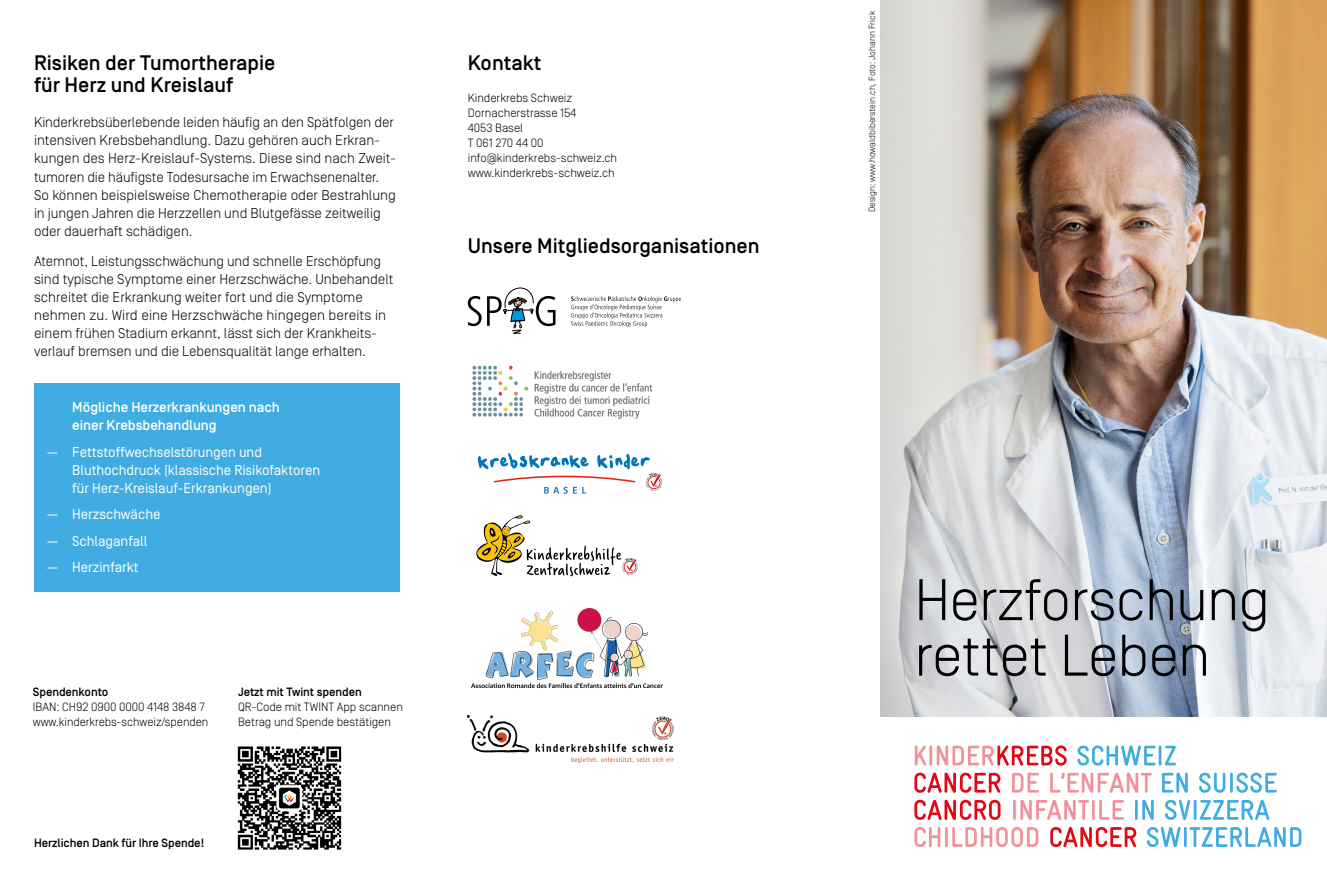
<style>
.page{position:relative;width:1327px;height:893px;background:#fff}
.page>*{position:absolute;margin:0;border:0;box-sizing:border-box;transform-origin:0 0}
.t1{font:300 58.5px/55.5px "Simplon BP";letter-spacing:-.015em;color:#000}
.t2{font:500 21px/22.5px "Simplon BP";color:#000}
.t3{font:300 14.25px/18px "Simplon BP";letter-spacing:-.005em;color:#000}
.t4{font:14.25px/18px "Simplon BP Regular";letter-spacing:-.005em;color:#fff}
.t5{font:500 14.25px/18px "Simplon BP";letter-spacing:-.005em;color:#fff}
.t6{font:300 12px/15px "Simplon BP";letter-spacing:-.005em;color:#000}
.t7{font:500 12px "Simplon BP";letter-spacing:-.005em;color:#000}
.t8{font:300 9px "Simplon BP";letter-spacing:-.005em;color:#000}
</style>
<div class="page">
<img style="left:880px;top:0;width:447px;height:716px">
<svg style="left:915px;top:745px;width:11px;height:21px"></svg>
<hr style="left:929px;top:745px;width:3px;height:21px;background:#f1919a">
<svg style="left:936px;top:745px;width:130px;height:21px"></svg>
<svg style="left:1077px;top:745px;width:78px;height:21px"></svg>
<hr style="left:1158px;top:745px;width:3px;height:21px;background:#41ace2">
<svg style="left:1164px;top:746px;width:12px;height:19px"></svg>
<svg style="left:914px;top:773px;width:86px;height:20px"></svg>
<svg style="left:1012px;top:773px;width:27px;height:20px"></svg>
<svg style="left:1050px;top:773px;width:101px;height:20px"></svg>
<svg style="left:1162px;top:773px;width:26px;height:20px"></svg>
<svg style="left:1199px;top:773px;width:26px;height:20px"></svg>
<hr style="left:1230px;top:773px;width:2px;height:20px;background:#41ace2">
<svg style="left:1236px;top:773px;width:40px;height:20px"></svg>
<svg style="left:914px;top:800px;width:86px;height:20px"></svg>
<hr style="left:1013px;top:800px;width:3px;height:20px;background:#f1919a">
<svg style="left:1020px;top:800px;width:69px;height:20px"></svg>
<hr style="left:1092px;top:800px;width:2px;height:20px;background:#f1919a">
<svg style="left:1099px;top:800px;width:25px;height:20px"></svg>
<hr style="left:1135px;top:800px;width:2px;height:20px;background:#41ace2">
<svg style="left:1142px;top:800px;width:11px;height:20px"></svg>
<svg style="left:1165px;top:800px;width:25px;height:20px"></svg>
<hr style="left:1193px;top:800px;width:3px;height:20px;background:#41ace2">
<svg style="left:1200px;top:800px;width:69px;height:20px"></svg>
<svg style="left:914px;top:827px;width:26px;height:20px"></svg>
<hr style="left:945px;top:827px;width:2px;height:20px;background:#f1919a">
<svg style="left:952px;top:827px;width:86px;height:20px"></svg>
<svg style="left:1050px;top:827px;width:86px;height:20px"></svg>
<svg style="left:1147px;top:827px;width:33px;height:20px"></svg>
<hr style="left:1184px;top:827px;width:2px;height:20px;background:#41ace2">
<svg style="left:1189px;top:827px;width:112px;height:20px"></svg>
<div style="left:34px;top:384px;width:366px;height:208px;background:#41ace2"></div>
<img style="left:237px;top:746px;width:105px;height:104px">
<img style="left:468px;top:715px;width:206px;height:47px">
<svg style="left:468px;top:288px;width:87px;height:46px"></svg>
<svg style="left:571px;top:296px;width:110px;height:31px"></svg>
<img style="left:472px;top:365px;width:181px;height:54px">
<img style="left:472px;top:609px;width:190px;height:79px">
<svg style="left:478px;top:453px;width:184px;height:41px"></svg>
<svg style="left:476px;top:515px;width:162px;height:61px"></svg>
<h2 class="t2" style="left:34px;top:52px;width:243px">Risiken der Tumortherapie für Herz und Kreislauf</h2>
<p class="t3" style="left:34px;top:113px;width:363px">Kinderkrebsüberlebende leiden häufig an den Spätfolgen der intensiven Krebsbehandlung. Dazu gehören auch Erkran&shy;kungen des Herz-Kreislauf-Systems. Diese sind nach Zweit&shy;tumoren die häufigste Todesursache im Erwachsenenalter.<br>So können beispielsweise Chemotherapie oder Bestrahlung in jungen Jahren die Herzzellen und Blutgefässe zeitweilig oder dauerhaft schädigen.</p>
<p class="t3" style="left:34px;top:252px;width:361px">Atemnot, Leistungsschwächung und schnelle Erschöpfung sind typische Symptome einer Herzschwäche. Unbehandelt schreitet die Erkrankung weiter fort und die Symptome nehmen zu. Wird eine Herzschwäche hingegen bereits in einem frühen Stadium erkannt, lässt sich der Krankheits&shy;verlauf bremsen und die Lebensqualität lange erhalten.</p>
<p class="t5" style="left:72px;top:399px;width:209px">Mögliche Herzerkrankungen nach einer Krebsbehandlung</p>
<p class="t4" style="left:72px;top:443px;width:249px;text-indent:-26px">— Fettstoffwechselstörungen und<br>Bluthochdruck (klassische Risikofaktoren für Herz-Kreislauf-Erkrankungen)</p>
<p class="t4" style="left:47px;top:505px;width:115px">— Herzschwäche</p>
<p class="t4" style="left:47px;top:532px;width:102px">— Schlaganfall</p>
<p class="t4" style="left:47px;top:558px;width:93px">— Herzinfarkt</p>
<p class="t7" style="left:33px;top:685px;width:77px">Spendenkonto</p>
<p class="t6" style="left:33px;top:700px;width:177px">IBAN: CH92 0900 0000 4148 3848 7 www.kinderkrebs-schweiz/spenden</p>
<p class="t7" style="left:238px;top:685px;width:125px">Jetzt mit Twint spenden</p>
<p class="t6" style="left:238px;top:700px;width:166px">QR-Code mit TWINT App scannen<br>Betrag und Spende bestätigen</p>
<p class="t7" style="left:34px;top:836px;width:172px">Herzlichen Dank für Ihre Spende!</p>
<h2 class="t2" style="left:468px;top:52px;width:75px">Kontakt</h2>
<p class="t6" style="left:468px;top:90px;width:151px">Kinderkrebs Schweiz<br>Dornacherstrasse 154<br>4053 Basel<br>T 061 270 44 00 info@kinderkrebs-schweiz.ch www.kinderkrebs-schweiz.ch</p>
<h2 class="t2" style="left:468px;top:235px;width:293px">Unsere Mitgliedsorganisationen</h2>
<p class="t8" style="left:866px;top:212px;width:203px;rotate:-90deg">Design: www.howaldbiberstein.ch, Foto: Johann Frick</p>
<h1 class="t1" style="left:914px;top:571px;width:357px">Herzforschung rettet Leben</h1>
</div>
